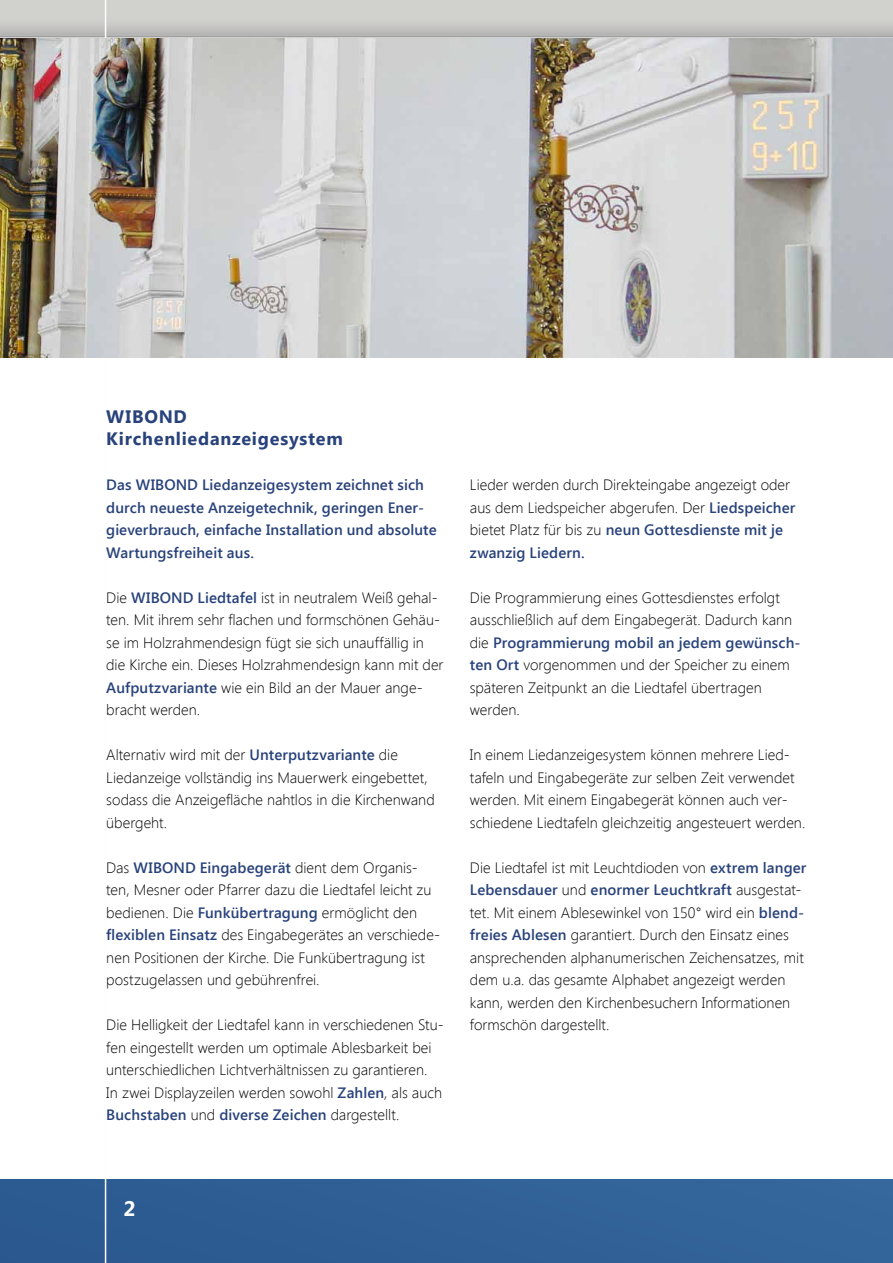
<style>
.page{position:relative;width:893px;height:1263px;background:#fff}
.page>*{position:absolute;margin:0;border:0;box-sizing:border-box;transform-origin:0 0}
.t1{font:700 21px "Segoe UI";color:#fff}
.t2{font:700 18px/22.5px "Segoe UI";letter-spacing:.04em;color:#28427b}
.t3{font:300 15px/22.5px "Segoe UI";color:#000}
.t4{font:600 15px/22.5px "Segoe UI";letter-spacing:.005em;color:#28427b}
.s1{font-weight:600;color:#28427b}
</style>
<div class="page">
<div style="left:0;top:0;width:893px;height:37px;background:#9f9f9e"></div>
<div style="left:0;top:0;width:893px;height:36px;background:linear-gradient(to bottom,#d9d9d5,#bebebd)"></div>
<div style="left:0;top:1180px;width:893px;height:83px;background:#305f96"></div>
<hr style="left:105px;top:0;width:1px;height:1263px;background:#fdfeff">
<img style="left:0;top:38px;width:893px;height:319px">
<p class="t2" style="left:106px;top:404px;width:238px">WIBOND<br>Kirchenliedanzeigesystem</p>
<p class="t4" style="left:106px;top:473px;width:332px">Das WIBOND Liedanzeigesystem zeichnet sich durch neueste Anzeigetechnik, geringen Ener&shy;gieverbrauch, einfache Installation und absolute Wartungsfreiheit aus.</p>
<p class="t3" style="left:106px;top:585px;width:339px">Die <span class="s1">WIBOND Liedtafel</span> ist in neutralem Weiß gehal&shy;ten. Mit ihrem sehr flachen und formschönen Gehäu&shy;se im Holzrahmendesign fügt sie sich unauffällig in die Kirche ein. Dieses Holzrahmendesign kann mit der <span class="s1">Aufputzvariante</span> wie ein Bild an der Mauer ange&shy;bracht werden.</p>
<p class="t3" style="left:106px;top:743px;width:330px">Alternativ wird mit der <span class="s1">Unterputzvariante</span> die Liedanzeige vollständig ins Mauerwerk eingebettet, sodass die Anzeigefläche nahtlos in die Kirchenwand übergeht.</p>
<p class="t3" style="left:106px;top:855px;width:335px">Das <span class="s1">WIBOND Eingabegerät</span> dient dem Organis&shy;ten, Mesner oder Pfarrer dazu die Liedtafel leicht zu bedienen. Die <span class="s1">Funkübertragung</span> ermöglicht den <span class="s1">flexiblen Einsatz</span> des Eingabegerätes an verschiede&shy;nen Positionen der Kirche. Die Funkübertragung ist postzugelassen und gebührenfrei.</p>
<p class="t3" style="left:106px;top:1013px;width:339px">Die Helligkeit der Liedtafel kann in verschiedenen Stu&shy;fen eingestellt werden um optimale Ablesbarkeit bei unterschiedlichen Lichtverhältnissen zu garantieren.<br>In zwei Displayzeilen werden sowohl <span class="s1">Zahlen</span>, als auch <span class="s1">Buchstaben</span> und <span class="s1">diverse Zeichen</span> dargestellt.</p>
<p class="t3" style="left:470px;top:473px;width:327px">Lieder werden durch Direkteingabe angezeigt oder aus dem Liedspeicher abgerufen. Der <span class="s1">Liedspeicher </span>bietet Platz für bis zu <span class="s1">neun Gottesdienste mit je zwanzig Liedern.</span></p>
<p class="t3" style="left:470px;top:585px;width:332px">Die Programmierung eines Gottesdienstes erfolgt ausschließlich auf dem Eingabegerät. Dadurch kann die <span class="s1">Programmierung mobil an jedem gewünsch&shy;ten Ort</span> vorgenommen und der Speicher zu einem späteren Zeitpunkt an die Liedtafel übertragen werden.</p>
<p class="t3" style="left:470px;top:743px;width:337px">In einem Liedanzeigesystem können mehrere Lied&shy;tafeln und Eingabegeräte zur selben Zeit verwendet werden. Mit einem Eingabegerät können auch ver&shy;schiedene Liedtafeln gleichzeitig angesteuert werden.</p>
<p class="t3" style="left:470px;top:855px;width:338px">Die Liedtafel ist mit Leuchtdioden von <span class="s1">extrem langer Lebensdauer</span> und <span class="s1">enormer Leuchtkraft</span> ausgestat&shy;tet. Mit einem Ablesewinkel von 150° wird ein <span class="s1">blend&shy;freies Ablesen</span> garantiert. Durch den Einsatz eines ansprechenden alphanumerischen Zeichensatzes, mit dem u.a. das gesamte Alphabet angezeigt werden kann, werden den Kirchenbesuchern Informationen formschön dargestellt.</p>
<h1 class="t1" style="left:124px;top:1194px;width:14px">2</h1>
</div>
